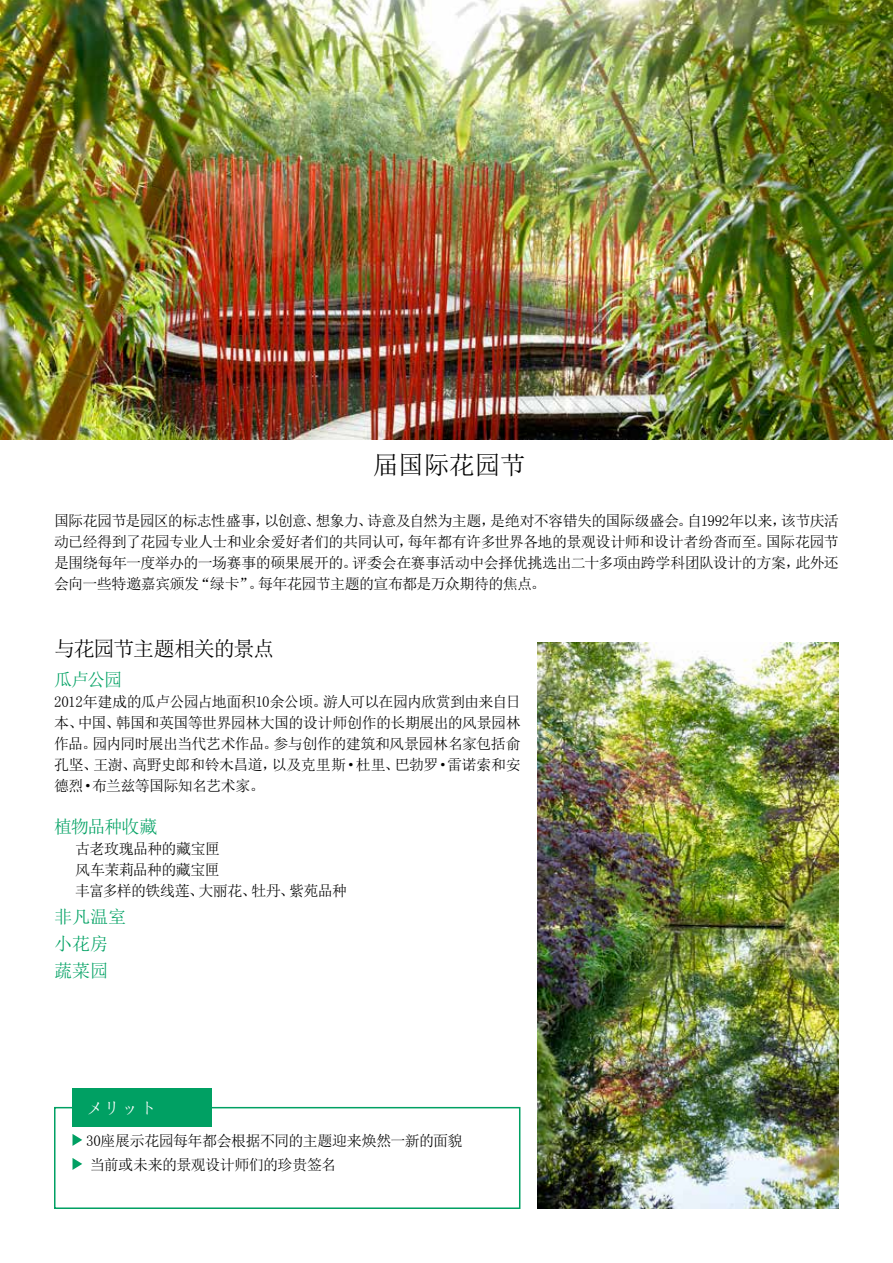
<style>
.page{position:relative;width:893px;height:1263px;background:#fff}
.page>*{position:absolute;margin:0;border:0;box-sizing:border-box;transform-origin:0 0}
.t1{font:25.5px "Sim Sun";color:#000}
.t2{font:21px "Sim Sun";letter-spacing:-.055em;color:#000}
.t3{font:18px/27px "Sim Sun";letter-spacing:-.01em;color:#00a163}
.t4{font:18px "Sim Sun";color:#fff}
.t5{font:15px/21px "Sim Sun";letter-spacing:-.04em;color:#000;text-align:justify}
</style>
<div class="page">
<img style="left:0;top:0;width:893px;height:440px">
<svg style="left:73px;top:1134px;width:9px;height:12px"></svg>
<svg style="left:73px;top:1158px;width:9px;height:12px"></svg>
<div style="left:54px;top:1107px;width:466px;height:102px;border:2px solid #00a063"></div>
<div style="left:72px;top:1089px;width:140px;height:38px;background:#00a063"></div>
<img style="left:538px;top:642px;width:301px;height:567px">
<h1 class="t1" style="left:373px;top:452px;width:154px">届国际花园节</h1>
<p class="t5" style="left:54px;top:510px;width:786px">国际花园节是园区的标志性盛事，以创意、想象力、诗意及自然为主题，是绝对不容错失的国际级盛会。自1992年以来，该节庆活动已经得到了花园专业人士和业余爱好者们的共同认可，每年都有许多世界各地的景观设计师和设计者纷沓而至。国际花园节是围绕每年一度举办的一场赛事的硕果展开的。评委会在赛事活动中会择优挑选出二十多项由跨学科团队设计的方案，此外还会向一些特邀嘉宾颁发“绿卡”。每年花园节主题的宣布都是万众期待的焦点。</p>
<h2 class="t2" style="left:54px;top:638px;width:222px">与花园节主题相关的景点</h2>
<p class="t3" style="left:54px;top:666px;width:70px">瓜卢公园</p>
<p class="t5" style="left:54px;top:691px;width:468px">2012年建成的瓜卢公园占地面积10余公顷。游人可以在园内欣赏到由来自日本、中国、韩国和英国等世界园林大国的设计师创作的长期展出的风景园林作品。园内同时展出当代艺术作品。参与创作的建筑和风景园林名家包括俞孔坚、王澍、高野史郎和铃木昌道，以及克里斯·杜里、巴勃罗·雷诺索和安德烈·布兰兹等国际知名艺术家。</p>
<p class="t3" style="left:54px;top:813px;width:105px">植物品种收藏</p>
<p class="t5" style="left:75px;top:838px;width:273px;text-align:left">古老玫瑰品种的藏宝匣<br>风车茉莉品种的藏宝匣<br>丰富多样的铁线莲、大丽花、牡丹、紫苑品种</p>
<p class="t3" style="left:54px;top:903px;width:73px">非凡温室小花房蔬菜园</p>
<p class="t4" style="left:85px;top:1099px;width:73px">メリット</p>
<p class="t5" style="left:86px;top:1128px;width:378px;line-height:24px">30座展示花园每年都会根据不同的主题迎来焕然一新的面貌当前或未来的景观设计师们的珍贵签名</p>
</div>
